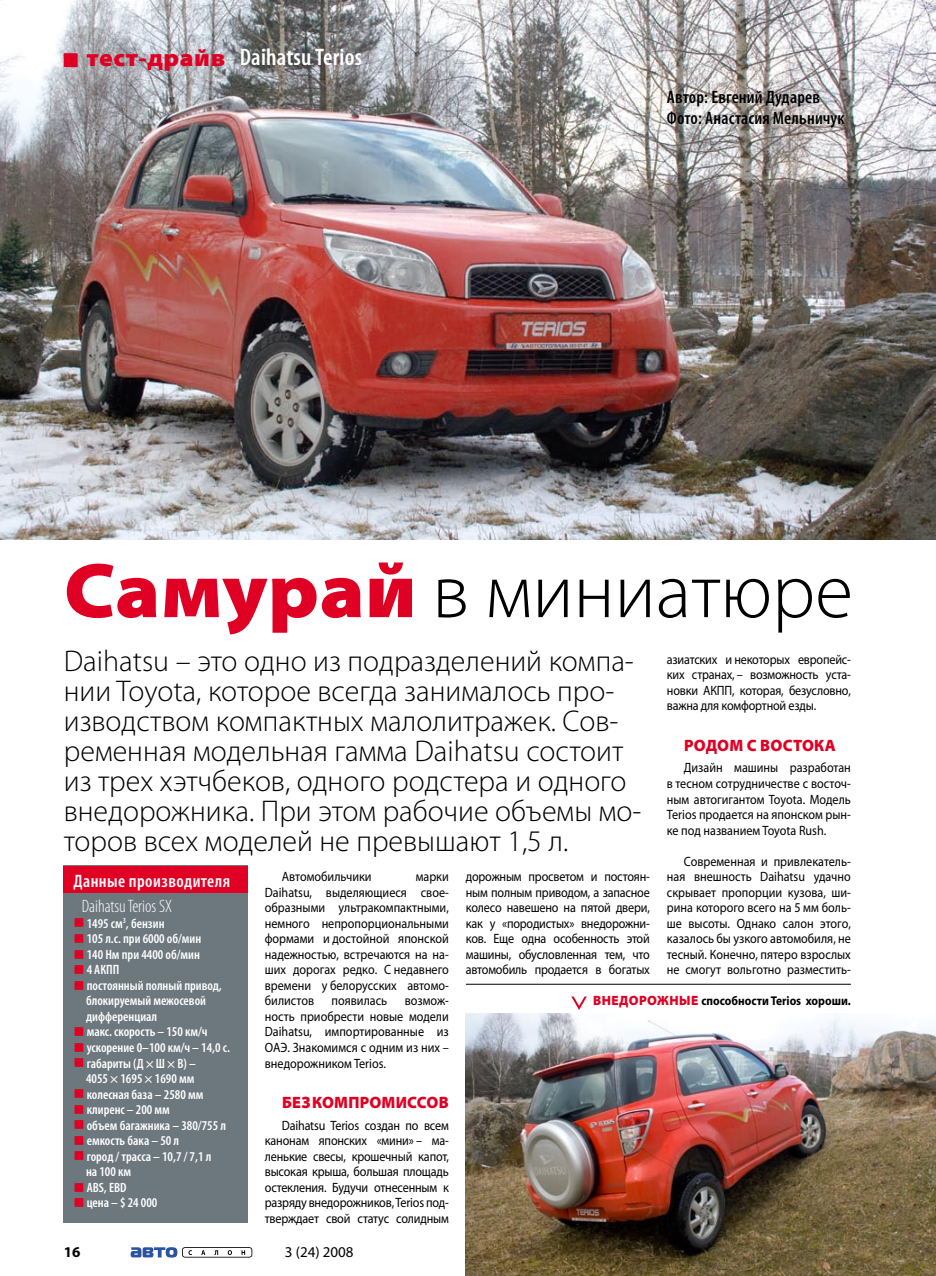
<style>
.page{position:relative;width:936px;height:1276px;background:#fff}
.page>*{position:absolute;margin:0;border:0;box-sizing:border-box;transform-origin:0 0}
.t1{font:300 78px "Myriad Pro";color:#000}
.t2{font:300 30px/30px "Myriad Pro";color:#000}
.t3{font:600 condensed 24px "Myriad Pro";letter-spacing:.01em;color:#fff}
.t4{font:600 condensed 18px/21.6px "Myriad Pro";letter-spacing:.01em;color:#000}
.t5{font:600 condensed 18px "Myriad Pro";letter-spacing:.025em;color:#fff}
.t6{font:300 condensed 18px "Myriad Pro";color:#fff}
.t7{font:900 semi-expanded 16.5px "Myriad Pro";letter-spacing:.015em;color:#df0023;scale:.9 1}
.t8{font:15px "Myriad Pro";color:#000}
.t9{font:700 15px "Myriad Pro";color:#000}
.t10{font:13.5px/15.5px "Myriad Pro";letter-spacing:-.005em;color:#000;text-align:justify;scale:.9 1}
.t11{font:600 condensed 13.5px/15.6px "Myriad Pro";color:#fff}
.t12{font:700 12.75px "Myriad Pro";color:#000;scale:.9 1}
.s1{color:#df0023}
.s2{font-weight:900;font-stretch:semi-expanded;color:#df0023}
.s3{font-weight:900;font-stretch:semi-expanded;font-size:13.5px;color:#df0023}
</style>
<div class="page">
<img style="left:466px;top:1013px;width:469px;height:263px">
<img style="left:0;top:0;width:935px;height:539px">
<div style="left:64px;top:865px;width:184px;height:357px;background:#6d787e"></div>
<div style="left:64px;top:865px;width:184px;height:27px;background:#df0023"></div>
<hr style="left:466px;top:984px;width:384px;height:1px;background:#000">
<svg style="left:571px;top:996px;width:16px;height:14px"></svg>
<svg style="left:131px;top:1247px;width:121px;height:10px"></svg>
<h3 class="t3" style="left:62px;top:43px;width:302px"><span class="s1">■</span> <span class="s2">тест-драйв</span> Daihatsu Terios</h3>
<h3 class="t4" style="left:666px;top:86px;width:179px">Автор: Евгений Дударев<br>Фото: Анастасия Мельничук</h3>
<h1 class="t1" style="left:64px;top:544px;width:790px"><span class="s2">Самурай</span> в миниатюре</h1>
<p class="t2" style="left:64px;top:645px;width:579px">Daihatsu – это одно из подразделений компа&shy;нии Toyota, которое всегда занималось про&shy;изводством компактных малолитражек. Сов&shy;ременная модельная гамма Daihatsu состоит из трех хэтчбеков, одного родстера и одного внедорожника. При этом рабочие объемы мо&shy;торов всех моделей не превышают 1,5 л.</p>
<p class="t10" style="left:282px;top:868px;width:101px">Автомобильчики</p>
<p class="t10" style="left:666px;top:651px;width:206px">азиатских и некоторых европейс&shy;ких странах, – возможность уста&shy;новки АКПП, которая, безусловно, важна для комфортной езды.</p>
<p class="t7" style="left:684px;top:735px;width:170px">Родом с Востока</p>
<p class="t10" style="left:666px;top:760px;width:206px;text-indent:17px">Дизайн машины разработан в тесном сотрудничестве с восточ&shy;ным автогигантом Toyota. Модель Terios продается на японском рын&shy;ке под названием Toyota Rush.</p>
<p class="t10" style="left:666px;top:853px;width:206px;text-indent:17px">Современная и привлекатель&shy;ная внешность Daihatsu удачно скрывает пропорции кузова, ши&shy;рина которого всего на 5 мм боль&shy;ше высоты. Однако салон этого, казалось бы узкого автомобиля, не тесный. Конечно, пятеро взрослых не смогут вольготно разместить-</p>
<p class="t12" style="left:593px;top:992px;width:288px"><span class="s3">внедорожные</span> способности Terios хороши.</p>
<p class="t10" style="left:265px;top:868px;width:206px;text-indent:151px">марки Daihatsu, выделяющиеся свое&shy;образными ультракомпактными, немного непропорциональными формами и достойной японской надежно-стью, встречаются на на&shy;ших дорогах редко. С недавнего времени у белорусских автомо&shy;билистов</p>
<p class="t10" style="left:466px;top:868px;width:206px">дорожным просветом и постоян&shy;ным полным приводом, а запасное колесо навешено на пятой двери, как у «породистых» внедорожни&shy;ков. Еще одна особенность этой машины, обу-словленная тем, что автомобиль продается в богатых</p>
<h3 class="t5" style="left:73px;top:870px;width:158px">Данные производителя</h3>
<h3 class="t6" style="left:82px;top:895px;width:92px">Daihatsu Terios SX</h3>
<p class="t11" style="left:73px;top:915px;width:93px"><span class="s1">■</span> 1495 см<sup>3</sup>, бензин</p>
<p class="t11" style="left:73px;top:930px;width:129px"><span class="s1">■</span> 105 л.с. при 6000 об/мин</p>
<p class="t11" style="left:73px;top:946px;width:128px"><span class="s1">■</span> 140 Нм при 4400 об/мин</p>
<p class="t11" style="left:73px;top:962px;width:47px"><span class="s1">■</span> 4 АКПП</p>
<p class="t11" style="left:86px;top:977px;width:137px;text-indent:-13px"><span class="s1">■</span> постоянный полный привод, блокируемый межосевой дифференциал</p>
<p class="t11" style="left:73px;top:1024px;width:136px"><span class="s1">■</span> макс. скорость – 150 км/ч</p>
<p class="t11" style="left:73px;top:1039px;width:158px"><span class="s1">■</span> ускорение 0–100 км/ч – 14,0 c.</p>
<p class="t11" style="left:73px;top:1055px;width:124px;text-align:right"><span class="s1">■</span> габариты (Д × Ш × В) –<br>4055 × 1695 × 1690 мм</p>
<p class="t11" style="left:73px;top:1086px;width:131px"><span class="s1">■</span> колесная база – 2580 мм</p>
<p class="t11" style="left:73px;top:1101px;width:98px"><span class="s1">■</span> клиренс – 200 мм</p>
<p class="t11" style="left:73px;top:1117px;width:154px"><span class="s1">■</span> объем багажника – 380/755 л</p>
<p class="t11" style="left:73px;top:1132px;width:107px"><span class="s1">■</span> емкость бака – 50 л</p>
<p class="t11" style="left:86px;top:1148px;width:127px;text-indent:-13px"><span class="s1">■</span> город / трасса – 10,7 / 7,1 л на 100 км</p>
<p class="t11" style="left:73px;top:1179px;width:55px"><span class="s1">■</span> ABS, EBD</p>
<p class="t11" style="left:73px;top:1194px;width:86px"><span class="s1">■</span> цена – $ 24 000</p>
<p class="t10" style="left:265px;top:993px;width:206px;text-indent:140px">возмож&shy;ность приобрести новые модели Daihatsu, импортированные из ОАЭ. Знакомимся с одним из них – внедорожником Terios.</p>
<p class="t7" style="left:282px;top:1092px;width:187px">Без компромиссов</p>
<p class="t10" style="left:265px;top:1117px;width:206px;text-indent:17px">Daihatsu Terios создан по всем канонам японских «мини» – ма&shy;ленькие свесы, крошечный капот, высокая крыша, большая площадь остекления. Будучи отнесенным к разряду внедорожников, Terios под&shy;тверждает свой статус солидным</p>
<p class="t10" style="left:331px;top:993px;width:63px">появилась</p>
<p class="t9" style="left:64px;top:1242px;width:18px">16</p>
<p class="t8" style="left:285px;top:1242px;width:70px">3 (24) 2008</p>
</div>
